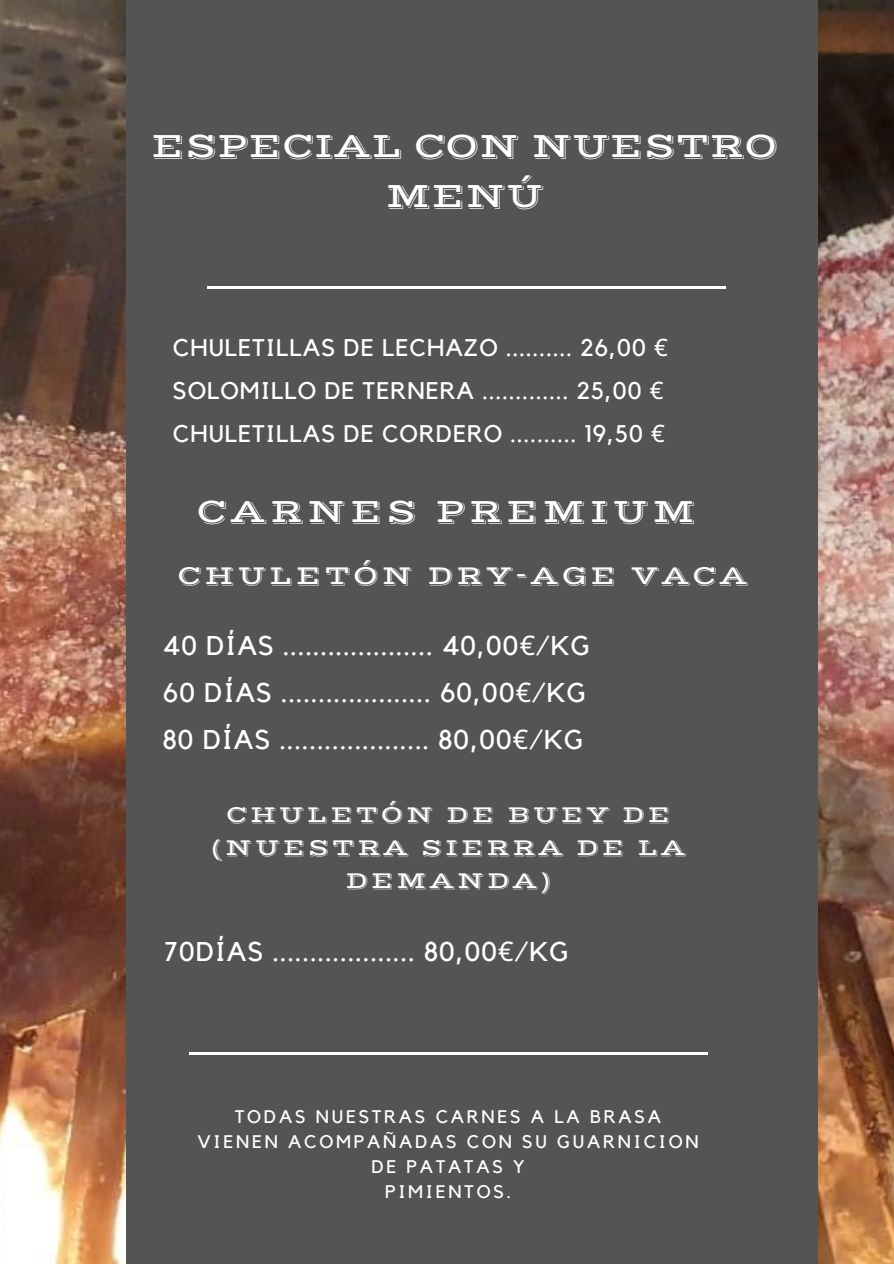
<style>
.page{position:relative;width:894px;height:1264px;background:#fff}
.page>*{position:absolute;margin:0;border:0;box-sizing:border-box;transform-origin:0 0}
.t1{font:36px/50.4px "Vast Shadow";color:#fff;text-align:center}
.t2{font:34.35px "Vast Shadow";letter-spacing:.11em;color:#fff}
.t3{font:27.3px "Vast Shadow";letter-spacing:.11em;color:#fff}
.t4{font:27px/47.1px "Kollektif";letter-spacing:.04em;color:#fff}
.t5{font:24px/42.8px "Kollektif";letter-spacing:.04em;color:#fff}
.t6{font:24px/32.8px "Vast Shadow";letter-spacing:.11em;color:#fff;text-align:center}
.t7{font:18.15px/25.2px "Kollektif";letter-spacing:.15em;color:#fff;text-align:center}
.s1{font-family:"Noto Sans"}
</style>
<div class="page">
<img style="left:0;top:0;width:893px;height:1263px">
<div style="left:127px;top:0;width:690px;height:1263px;background:#545454"></div>
<hr style="left:207px;top:286px;width:518px;height:3px;background:#fff">
<hr style="left:189px;top:1051px;width:518px;height:3px;background:#fff">
<h1 class="t1" style="left:151px;top:121px;width:628px">ESPECIAL CON NUESTRO<br>MENÚ</h1>
<p class="t5" style="left:173px;top:327px;width:496px">CHULETILLAS DE LECHAZO .......... 26,00 <span class="s1">€<br></span>SOLOMILLO DE TERNERA ............. 25,00 <span class="s1">€<br></span>CHULETILLAS DE CORDERO .......... 19,50 <span class="s1">€</span></p>
<p class="t2" style="left:197px;top:491px;width:500px">CARNES PREMIUM</p>
<p class="t3" style="left:178px;top:558px;width:571px">CHULETÓN DRY-AGE VACA</p>
<p class="t4" style="left:163px;top:623px;width:428px">40 DÍAS .................... 40,00<span class="s1">€</span>/KG<br>60 DÍAS .................... 60,00<span class="s1">€</span>/KG<br>80 DÍAS .................... 80,00<span class="s1">€</span>/KG</p>
<p class="t6" style="left:211px;top:798px;width:476px">CHULETÓN DE BUEY DE (NUESTRA SIERRA DE LA<br>DEMANDA)</p>
<p class="t4" style="left:165px;top:929px;width:405px">70DÍAS ................... 80,00<span class="s1">€</span>/KG</p>
<p class="t7" style="left:197px;top:1104px;width:502px">TODAS NUESTRAS CARNES A LA BRASA<br>VIENEN ACOMPAÑADAS CON SU GUARNICION<br>DE PATATAS Y<br>PIMIENTOS.</p>
</div>
